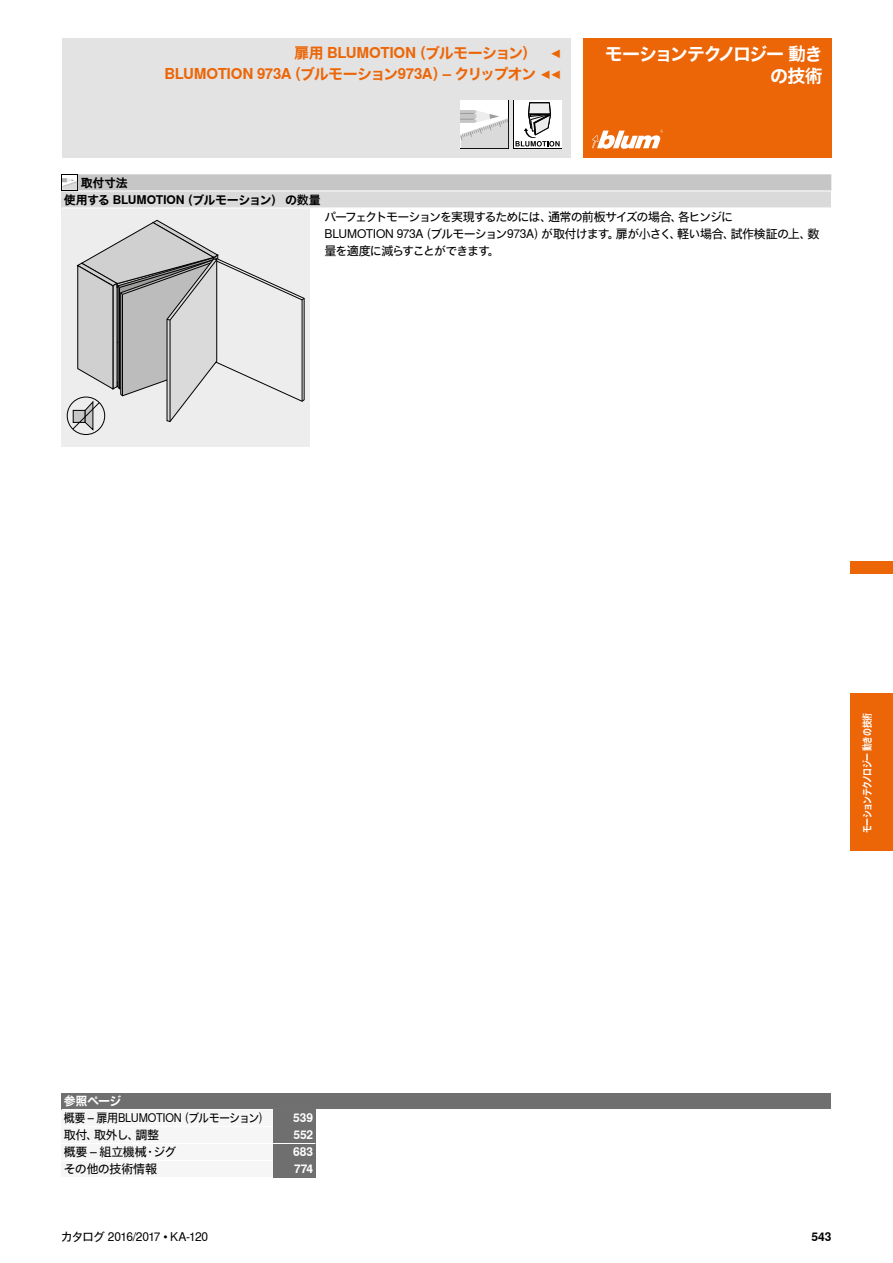
<style>
.page{position:relative;width:893px;height:1263px;background:#fff}
.page>*{position:absolute;margin:0;border:0;box-sizing:border-box;transform-origin:0 0}
.t1{font:700 18px/21.6px "Nimbus Sans Global";letter-spacing:-.07em;color:#fff;text-align:right}
.t2{font:700 15px/21.3px "Nimbus Sans Global";letter-spacing:-.03em;color:#ec6608;text-align:right}
.t3{font:12px/17px "Nimbus Sans Global";letter-spacing:-.055em;color:#000}
.t4{font:700 12px "Nimbus Sans Global";letter-spacing:-.02em;color:#000}
.t5{font:12px "Nimbus Sans Global";letter-spacing:-.035em;color:#000;scale:.92 1}
.t6{font:700 12px "Nimbus Sans Global";letter-spacing:-.005em;color:#fff}
.t7{font:12px "Nimbus Sans Global";letter-spacing:-.025em;color:#000}
.t8{font:700 10.5px "Nimbus Sans Global";letter-spacing:-.05em;color:#fff;scale:.75 1}
</style>
<div class="page">
<div style="left:583px;top:38px;width:248px;height:119px;background:#ec6608"></div>
<div style="left:62px;top:38px;width:508px;height:119px;background:#e3e3e3"></div>
<div style="left:62px;top:208px;width:248px;height:238px;background:#ededed"></div>
<svg style="left:592px;top:130px;width:71px;height:19px"></svg>
<svg style="left:513px;top:100px;width:49px;height:49px"></svg>
<div style="left:514px;top:101px;width:47px;height:47px;background:#fff"></div>
<svg style="left:515px;top:102px;width:45px;height:45px"></svg>
<svg style="left:460px;top:100px;width:49px;height:49px"></svg>
<div style="left:461px;top:101px;width:47px;height:47px;background:#fff"></div>
<svg style="left:461px;top:110px;width:47px;height:38px"></svg>
<svg style="left:67px;top:219px;width:238px;height:215px"></svg>
<div style="left:67px;top:397px;width:38px;height:38px;border:1px solid #000;border-radius:50%"></div>
<div style="left:62px;top:191px;width:769px;height:17px;background:#dadada"></div>
<hr style="left:62px;top:207px;width:769px;height:1px;background:#fff">
<svg style="left:62px;top:174px;width:769px;height:17px;background:#c8c8c8"></svg>
<div style="left:62px;top:1093px;width:769px;height:16px;background:#706f6f"></div>
<div style="left:62px;top:1110px;width:211px;height:16px;background:#f6f6f6"></div>
<div style="left:273px;top:1110px;width:42px;height:16px;background:#706f6f"></div>
<div style="left:62px;top:1127px;width:211px;height:16px;background:#f6f6f6"></div>
<div style="left:273px;top:1127px;width:42px;height:16px;background:#706f6f"></div>
<div style="left:62px;top:1144px;width:211px;height:16px;background:#f6f6f6"></div>
<div style="left:273px;top:1144px;width:42px;height:16px;background:#706f6f"></div>
<div style="left:62px;top:1161px;width:211px;height:16px;background:#f6f6f6"></div>
<div style="left:273px;top:1161px;width:42px;height:16px;background:#706f6f"></div>
<div style="left:850px;top:561px;width:43px;height:13px;background:#ec6608"></div>
<div style="left:850px;top:693px;width:43px;height:157px;background:#ec6608"></div>
<p class="t2" style="left:164px;top:42px;width:399px">扉用 BLUMOTION（ブルモーション） ◀<br>BLUMOTION 973A（ブルモーション973A）– クリップオン ◀◀</p>
<p class="t4" style="left:81px;top:176px;width:49px">取付寸法</p>
<p class="t4" style="left:64px;top:193px;width:258px">使用する BLUMOTION（ブルモーション） の数量</p>
<h1 class="t1" style="left:605px;top:43px;width:219px">モーションテクノロジー 動きの技術</h1>
<p class="t3" style="left:325px;top:208px;width:496px">パーフェクトモーションを実現するためには、通常の前板サイズの場合、各ヒンジに<br>BLUMOTION 973A（ブルモーション973A）が取付けます。扉が小さく、軽い場合、試作検証の上、数量を適度に減らすことができます。</p>
<p class="t6" style="left:64px;top:1094px;width:59px">参照ページ</p>
<p class="t5" style="left:64px;top:1111px;width:225px">概要 – 扉用BLUMOTION（ブルモーション）</p>
<p class="t6" style="left:293px;top:1111px;width:22px">539</p>
<p class="t3" style="left:64px;top:1127px;width:97px">取付、取外し、調整</p>
<p class="t6" style="left:293px;top:1128px;width:21px">552</p>
<p class="t3" style="left:64px;top:1144px;width:114px">概要 – 組立機械・ジグ</p>
<p class="t6" style="left:293px;top:1145px;width:22px">683</p>
<p class="t7" style="left:64px;top:1162px;width:95px">その他の技術情報</p>
<p class="t6" style="left:294px;top:1162px;width:21px">774</p>
<p class="t3" style="left:61px;top:1229px;width:149px">カタログ 2016/2017 • KA-120</p>
<p class="t8" style="left:861px;top:833px;width:163px;rotate:-90deg">モーションテクノロジー 動きの技術</p>
<p class="t4" style="left:811px;top:1230px;width:22px">543</p>
</div>
